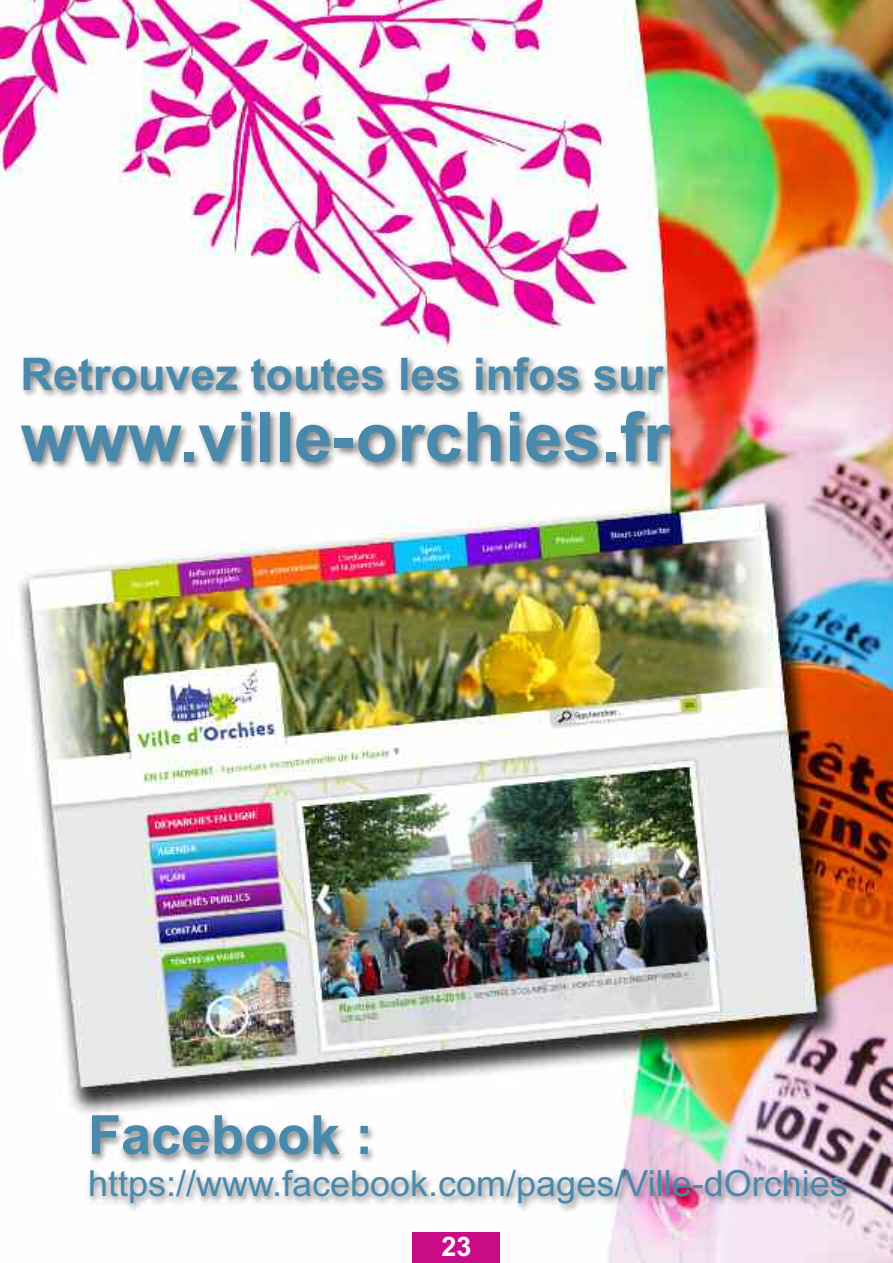
<style>
.page{position:relative;width:893px;height:1263px;background:#fff}
.page>*{position:absolute;margin:0;border:0;box-sizing:border-box;transform-origin:0 0}
.t1{font:700 69px "Arial";color:#4989ac}
.t2{font:700 54px "Arial";color:#4989ac}
.t3{font:700 45px "Arial";color:#4989ac}
.t4{font:36px "Arial";color:#4989ac}
.t5{font:700 27px "Arial";color:#fff}
</style>
<div class="page">
<img style="left:0;top:0;width:893px;height:1263px">
<img style="left:0;top:344px;width:881px;height:237px">
<div style="left:413px;top:1231px;width:87px;height:32px;background:#c90b88"></div>
<img style="left:65px;top:1101px;width:828px;height:160px">
<p class="t3" style="left:21px;top:348px;width:644px">Retrouvez toutes les infos sur</p>
<h1 class="t1" style="left:21px;top:397px;width:651px">www.ville-orchies.fr</h1>
<h2 class="t2" style="left:88px;top:1104px;width:287px">Facebook :</h2>
<p class="t4" style="left:88px;top:1162px;width:761px">https://www.facebook.com/pages/Ville-dOrchies</p>
<p class="t5" style="left:441px;top:1230px;width:32px">23</p>
</div>
